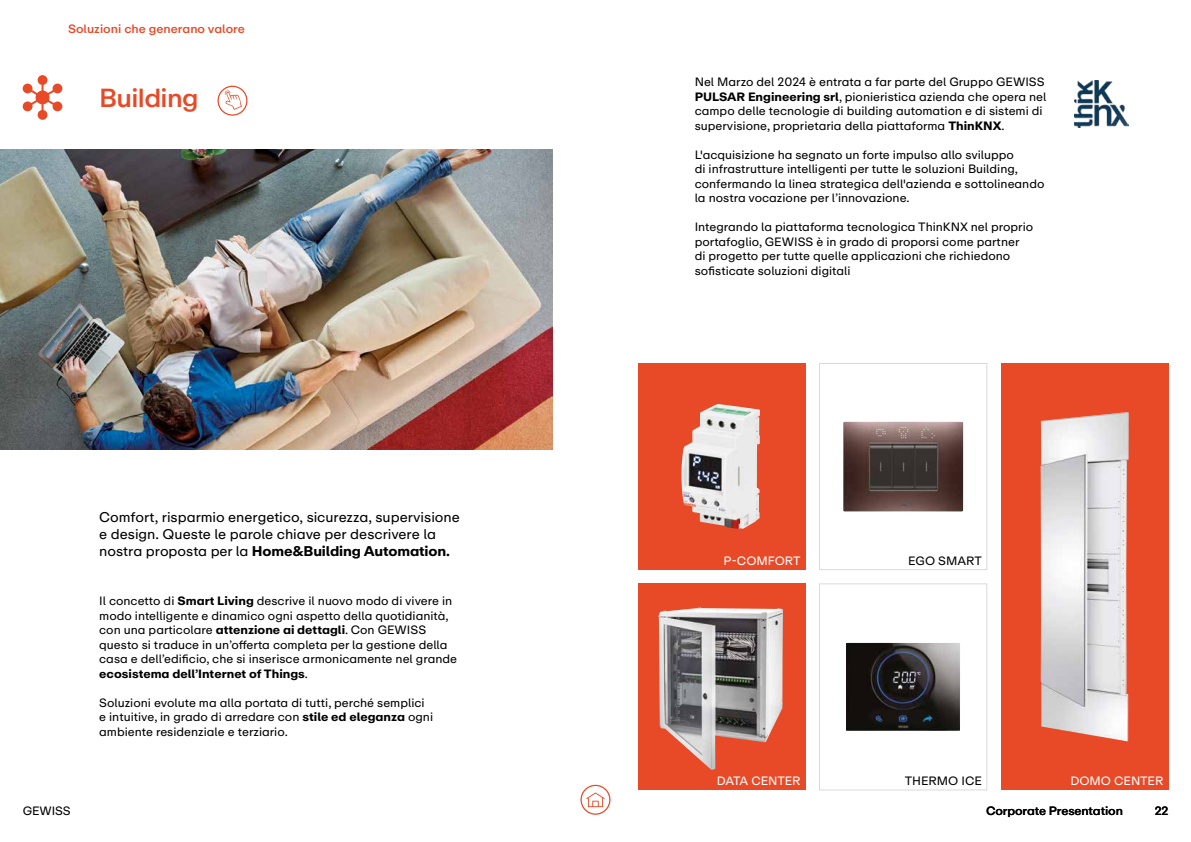
<style>
.page{position:relative;width:1191px;height:842px;background:#fff}
.page>*{position:absolute;margin:0;border:0;box-sizing:border-box;transform-origin:0 0}
.t1{font:500 26px "ABC Repro";color:#e84926}
.t2{font:14px/17px "ABC Repro";letter-spacing:-.005em;color:#000}
.t3{font:12px/14.5px "ABC Repro";color:#000}
.t4{font:12px "ABC Repro";letter-spacing:-.01em;color:#fff}
.t5{font:500 12px "ABC Repro";color:#e84926}
.t6{font:500 12px "ABC Repro";letter-spacing:-.01em;color:#000}
.s1{font-weight:700}
</style>
<div class="page">
<img style="left:0;top:149px;width:553px;height:300px">
<div style="left:1001px;top:363px;width:167px;height:427px;background:#e84926"></div>
<div style="left:638px;top:584px;width:167px;height:206px;background:#e84926"></div>
<div style="left:819px;top:583px;width:168px;height:207px;border:1px solid #dadada"></div>
<div style="left:819px;top:363px;width:168px;height:207px;border:1px solid #dadada"></div>
<div style="left:638px;top:363px;width:167px;height:207px;background:#e84926"></div>
<img style="left:1040px;top:412px;width:88px;height:329px">
<img style="left:681px;top:404px;width:79px;height:125px">
<img style="left:846px;top:643px;width:114px;height:88px">
<img style="left:843px;top:422px;width:120px;height:89px">
<svg style="left:23px;top:75px;width:39px;height:45px"></svg>
<img style="left:658px;top:607px;width:125px;height:163px">
<img style="left:1075px;top:81px;width:53px;height:47px">
<svg style="left:217px;top:86px;width:30px;height:30px"></svg>
<svg style="left:580px;top:785px;width:30px;height:30px"></svg>
<p class="t5" style="left:68px;top:21px;width:178px">Soluzioni che generano valore</p>
<h1 class="t1" style="left:99px;top:81px;width:101px">Building</h1>
<p class="t3" style="left:23px;top:803px;width:50px">GEWISS</p>
<p class="t2" style="left:99px;top:508px;width:362px">Comfort, risparmio energetico, sicurezza, supervisione e design. Queste le parole chiave per descrivere la nostra proposta per la <span class="s1">Home&amp;Building Automation.</span></p>
<p class="t3" style="left:99px;top:594px;width:359px">Il concetto di <span class="s1">Smart Living</span> descrive il nuovo modo di vivere in modo intelligente e dinamico ogni aspetto della quotidianità, con una particolare <span class="s1">attenzione ai dettagli</span>. Con GEWISS questo si traduce in un’offerta completa per la gestione della casa e dell’edificio, che si inserisce armonicamente nel grande <span class="s1">ecosistema dell’Internet of Things</span>.</p>
<p class="t3" style="left:99px;top:695px;width:335px">Soluzioni evolute ma alla portata di tutti, perché semplici e intuitive, in grado di arredare con <span class="s1">stile ed eleganza</span> ogni ambiente residenziale e terziario.</p>
<p class="t3" style="left:694px;top:75px;width:353px">Nel Marzo del 2024 è entrata a far parte del Gruppo GEWISS <span class="s1">PULSAR Engineering srl</span>, pionieristica azienda che opera nel campo delle tecnologie di building automation e di sistemi di supervisione, proprietaria della piattaforma <span class="s1">ThinKNX</span>.</p>
<p class="t3" style="left:694px;top:148px;width:351px">L'acquisizione ha segnato un forte impulso allo sviluppo<br>di infrastrutture intelligenti per tutte le soluzioni Building, confermando la linea strategica dell'azienda e sottolineando la nostra vocazione per l’innovazione.</p>
<p class="t3" style="left:694px;top:220px;width:340px">Integrando la piattaforma tecnologica ThinKNX nel proprio portafoglio, GEWISS è in grado di proporsi come partner di progetto per tutte quelle applicazioni che richiedono sofisticate soluzioni digitali</p>
<p class="t4" style="left:723px;top:553px;width:79px">P-COMFORT</p>
<p class="t3" style="left:908px;top:554px;width:75px">EGO SMART</p>
<p class="t4" style="left:716px;top:773px;width:85px">DATA CENTER</p>
<p class="t3" style="left:905px;top:774px;width:79px">THERMO ICE</p>
<p class="t4" style="left:1070px;top:773px;width:95px">DOMO CENTER</p>
<p class="t6" style="left:986px;top:803px;width:138px">Corporate Presentation</p>
<p class="t6" style="left:1154px;top:803px;width:15px">22</p>
</div>
